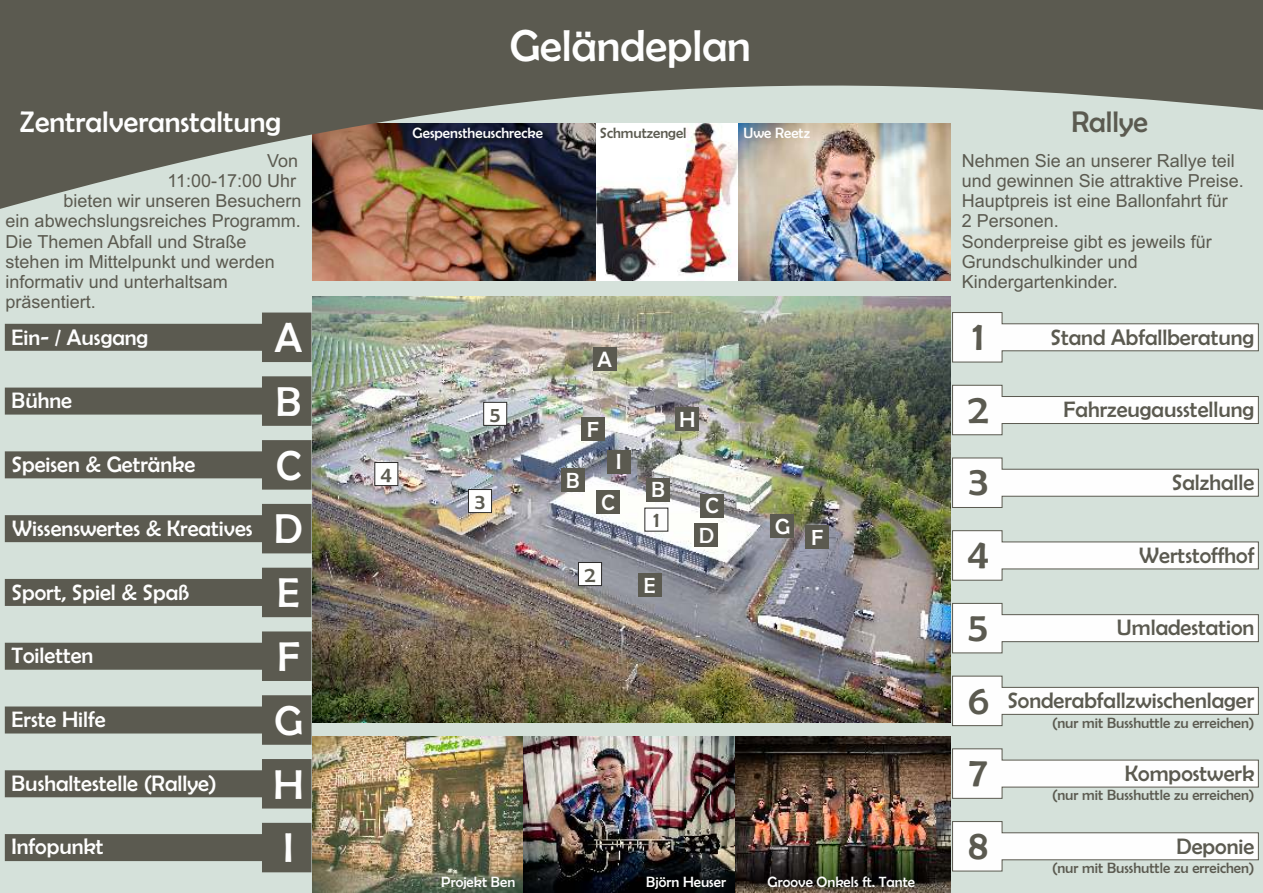
<style>
.page{position:relative;width:1263px;height:893px;background:#d5e1da}
.page>*{position:absolute;margin:0;border:0;box-sizing:border-box;transform-origin:0 0}
.t1{font:45px "Berlin Sans FB";color:#fefefe}
.t2{font:42px "Berlin Sans FB";color:#5b5a50}
.t3{font:42px/63.8px "Berlin Sans FB";color:#fefefe}
.t4{font:30px "Berlin Sans FB";color:#fefefe}
.t5{font:30px "Berlin Sans FB";color:#5b5a50}
.t6{font:22.5px "Berlin Sans FB";color:#fefefe}
.t7{font:22.5px "Berlin Sans FB";color:#5b5a50}
.t8{font:22.05px "Berlin Sans FB";color:#fefefe}
.t9{font:22.05px "Berlin Sans FB";color:#5b5a50}
.t10{font:18px/20.1px "Arial";color:#5b5a50}
.t11{font:15px "Berlin Sans FB";color:#5b5a50}
.t12{font:15px "Berlin Sans FB";color:#fefefe}
.s1{font-size:42px}
</style>
<div class="page">
<img style="left:734px;top:736px;width:216px;height:157px">
<img style="left:738px;top:214px;width:212px;height:67px">
<img style="left:313px;top:214px;width:283px;height:67px">
<img style="left:596px;top:214px;width:142px;height:67px">
<img style="left:313px;top:736px;width:421px;height:157px">
<svg style="left:0;top:0;width:1263px;height:214px;fill:#5b5a50"></svg>
<img style="left:313px;top:297px;width:637px;height:425px">
<svg style="left:952px;top:385px;width:307px;height:50px"></svg>
<svg style="left:952px;top:458px;width:307px;height:50px"></svg>
<svg style="left:952px;top:530px;width:307px;height:50px"></svg>
<svg style="left:952px;top:603px;width:307px;height:50px"></svg>
<svg style="left:952px;top:676px;width:307px;height:50px"></svg>
<svg style="left:952px;top:748px;width:307px;height:51px"></svg>
<svg style="left:952px;top:821px;width:307px;height:50px"></svg>
<svg style="left:952px;top:312px;width:307px;height:50px"></svg>
<svg style="left:5px;top:313px;width:306px;height:49px"></svg>
<svg style="left:5px;top:376px;width:306px;height:50px"></svg>
<svg style="left:5px;top:440px;width:306px;height:50px"></svg>
<svg style="left:5px;top:504px;width:306px;height:49px"></svg>
<svg style="left:5px;top:568px;width:306px;height:49px"></svg>
<svg style="left:5px;top:631px;width:306px;height:50px"></svg>
<svg style="left:5px;top:695px;width:306px;height:50px"></svg>
<svg style="left:5px;top:759px;width:306px;height:49px"></svg>
<svg style="left:5px;top:823px;width:306px;height:49px"></svg>
<div style="left:593px;top:348px;width:23px;height:23px;background:#5b5a50"></div>
<div style="left:607px;top:450px;width:23px;height:23px;background:#5b5a50"></div>
<div style="left:700px;top:494px;width:24px;height:23px;background:#5b5a50"></div>
<div style="left:561px;top:469px;width:23px;height:23px;background:#5b5a50"></div>
<div style="left:638px;top:574px;width:23px;height:23px;background:#5b5a50"></div>
<div style="left:581px;top:417px;width:23px;height:23px;background:#5b5a50"></div>
<div style="left:806px;top:526px;width:23px;height:23px;background:#5b5a50"></div>
<div style="left:771px;top:514px;width:23px;height:23px;background:#5b5a50"></div>
<svg style="left:644px;top:508px;width:24px;height:23px"></svg>
<svg style="left:468px;top:489px;width:24px;height:24px"></svg>
<svg style="left:578px;top:562px;width:24px;height:24px"></svg>
<svg style="left:483px;top:402px;width:24px;height:24px"></svg>
<svg style="left:374px;top:462px;width:24px;height:24px"></svg>
<div style="left:647px;top:478px;width:23px;height:23px;background:#5b5a50"></div>
<div style="left:676px;top:408px;width:23px;height:23px;background:#5b5a50"></div>
<div style="left:695px;top:524px;width:23px;height:23px;background:#5b5a50"></div>
<div style="left:596px;top:491px;width:23px;height:23px;background:#5b5a50"></div>
<p class="t1" style="left:510px;top:20px;width:242px">Geländeplan</p>
<p class="t4" style="left:20px;top:106px;width:263px">Zentralveranstaltung</p>
<p class="t5" style="left:1071px;top:105px;width:78px">Rallye</p>
<p class="t12" style="left:413px;top:125px;width:132px">Gespenstheuschrecke</p>
<p class="t11" style="left:600px;top:125px;width:88px">Schmutzengel</p>
<p class="t12" style="left:743px;top:125px;width:68px">Uwe Reetz</p>
<p class="t10" style="left:267px;top:152px;width:32px">Von</p>
<p class="t10" style="left:167px;top:172px;width:130px">11:00-17:00 Uhr</p>
<p class="t10" style="left:63px;top:193px;width:240px">bieten wir unseren Besuchern</p>
<p class="t10" style="left:6px;top:213px;width:297px">ein abwechslungsreiches Programm.</p>
<p class="t10" style="left:6px;top:233px;width:242px">Die Themen Abfall und Straße</p>
<p class="t10" style="left:6px;top:253px;width:271px">stehen im Mittelpunkt und werden</p>
<p class="t10" style="left:6px;top:273px;width:224px">informativ und unterhaltsam</p>
<p class="t10" style="left:6px;top:293px;width:92px">präsentiert.</p>
<p class="t10" style="left:962px;top:152px;width:284px">Nehmen Sie an unserer Rallye teil und gewinnen Sie attraktive Preise.<br>Hauptpreis ist eine Ballonfahrt für<br>2 Personen.<br>Sonderpreise gibt es jeweils für<br>Grundschulkinder und<br>Kindergartenkinder.</p>
<p class="t6" style="left:12px;top:325px;width:138px">Ein- / Ausgang</p>
<p class="t3" style="left:275px;top:306px;width:29px">A</p>
<p class="t8" style="left:597px;top:347px;width:16px">A</p>
<p class="t2" style="left:972px;top:312px;width:13px">1</p>
<p class="t7" style="left:1050px;top:324px;width:205px">Stand Abfallberatung</p>
<p class="t6" style="left:12px;top:388px;width:62px">Bühne</p>
<p class="t3" style="left:276px;top:369px;width:27px">B</p>
<p class="t9" style="left:490px;top:402px;width:12px">5</p>
<p class="t8" style="left:587px;top:417px;width:13px">F</p>
<p class="t8" style="left:679px;top:407px;width:17px">H</p>
<p class="t2" style="left:968px;top:385px;width:22px">2</p>
<p class="t7" style="left:1063px;top:397px;width:192px">Fahrzeugausstellung</p>
<p class="t6" style="left:12px;top:452px;width:185px">Speisen &amp; Getränke</p>
<p class="t3" style="left:276px;top:433px;width:26px">C</p>
<p class="t6" style="left:12px;top:516px;width:292px">Wissenswertes &amp; Kreatives <span class="s1">D</span></p>
<p class="t6" style="left:12px;top:579px;width:179px">Sport, Spiel &amp; Spaß</p>
<p class="t3" style="left:277px;top:561px;width:24px">E</p>
<p class="t9" style="left:381px;top:462px;width:13px">4</p>
<p class="t9" style="left:475px;top:489px;width:12px">3</p>
<p class="t8" style="left:566px;top:468px;width:15px">B</p>
<p class="t8" style="left:616px;top:450px;width:7px">I</p>
<p class="t8" style="left:601px;top:490px;width:15px">C</p>
<p class="t9" style="left:585px;top:562px;width:12px">2</p>
<p class="t8" style="left:652px;top:478px;width:15px">B</p>
<p class="t8" style="left:706px;top:493px;width:15px">C</p>
<p class="t9" style="left:653px;top:508px;width:8px">1</p>
<p class="t8" style="left:775px;top:514px;width:16px">G</p>
<p class="t8" style="left:699px;top:523px;width:17px">D</p>
<p class="t8" style="left:644px;top:573px;width:13px">E</p>
<p class="t8" style="left:811px;top:525px;width:13px">F</p>
<p class="t2" style="left:968px;top:458px;width:21px">3</p>
<p class="t2" style="left:968px;top:530px;width:22px">4</p>
<p class="t7" style="left:1172px;top:470px;width:84px">Salzhalle</p>
<p class="t7" style="left:1139px;top:542px;width:117px">Wertstoffhof</p>
<p class="t6" style="left:12px;top:643px;width:83px">Toiletten</p>
<p class="t3" style="left:277px;top:625px;width:24px">F</p>
<p class="t6" style="left:12px;top:707px;width:95px">Erste Hilfe</p>
<p class="t3" style="left:274px;top:688px;width:30px">G</p>
<p class="t6" style="left:12px;top:770px;width:207px">Bushaltestelle (Rallye)</p>
<p class="t3" style="left:273px;top:752px;width:32px">H<br>I</p>
<p class="t6" style="left:12px;top:834px;width:94px">Infopunkt</p>
<p class="t12" style="left:441px;top:874px;width:75px">Projekt Ben</p>
<p class="t12" style="left:646px;top:874px;width:81px">Björn Heuser</p>
<p class="t12" style="left:768px;top:874px;width:149px">Groove Onkels ft. Tante</p>
<p class="t2" style="left:968px;top:603px;width:21px">5</p>
<p class="t7" style="left:1117px;top:615px;width:139px">Umladestation</p>
<p class="t2" style="left:968px;top:676px;width:23px">6</p>
<p class="t7" style="left:1007px;top:688px;width:248px">Sonderabfallzwischenlager</p>
<p class="t11" style="left:1052px;top:714px;width:204px">(nur mit Busshuttle zu erreichen)</p>
<p class="t2" style="left:969px;top:749px;width:20px">7</p>
<p class="t7" style="left:1125px;top:761px;width:131px">Kompostwerk</p>
<p class="t11" style="left:1052px;top:787px;width:204px">(nur mit Busshuttle zu erreichen)</p>
<p class="t2" style="left:969px;top:821px;width:21px">8</p>
<p class="t7" style="left:1176px;top:833px;width:79px">Deponie</p>
<p class="t11" style="left:1052px;top:859px;width:204px">(nur mit Busshuttle zu erreichen)</p>
</div>
